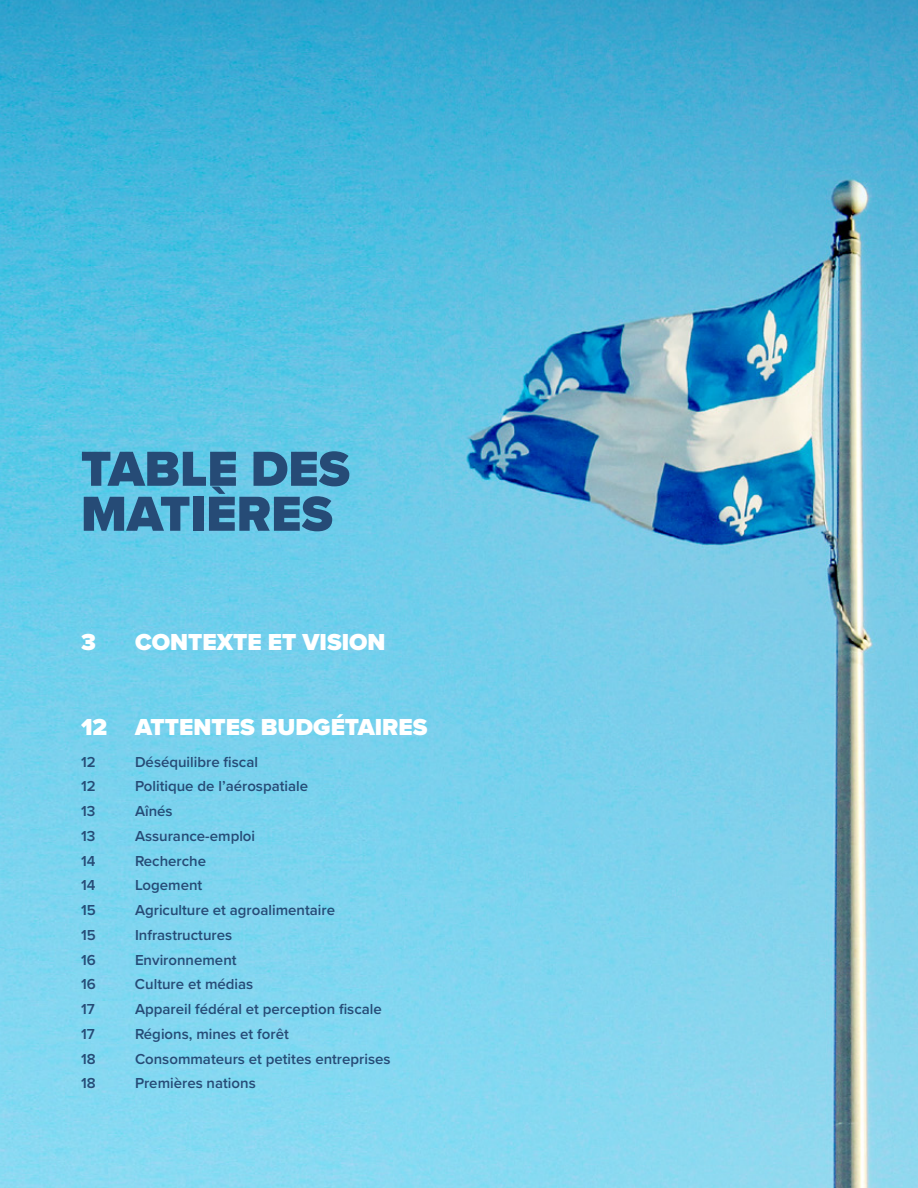
<style>
.page{position:relative;width:918px;height:1188px;background:#fff}
.page>*{position:absolute;margin:0;border:0;box-sizing:border-box;transform-origin:0 0}
.t1{font:900 51px/45px "Proxima Nova";color:#264b76}
.t2{font:900 24px "Proxima Nova";color:#fff}
.t3{font:600 15px "Proxima Nova";color:#264b76}
</style>
<div class="page">
<img style="left:0;top:0;width:918px;height:1188px">
<h1 class="t1" style="left:81px;top:444px;width:270px">TABLE DES<br>MATIÈRES</h1>
<h2 class="t2" style="left:81px;top:630px;width:16px">3</h2>
<h2 class="t2" style="left:135px;top:630px;width:252px">CONTEXTE ET VISION</h2>
<h2 class="t2" style="left:81px;top:714px;width:348px">12 ATTENTES BUDGÉTAIRES</h2>
<p class="t3" style="left:81px;top:755px;width:16px">12</p>
<p class="t3" style="left:135px;top:755px;width:125px">Déséquilibre fiscal</p>
<p class="t3" style="left:81px;top:780px;width:16px">12</p>
<p class="t3" style="left:135px;top:780px;width:175px">Politique de l’aérospatiale</p>
<p class="t3" style="left:81px;top:805px;width:16px">13</p>
<p class="t3" style="left:135px;top:805px;width:39px">Aînés</p>
<p class="t3" style="left:81px;top:830px;width:16px">13</p>
<p class="t3" style="left:135px;top:830px;width:122px">Assurance-emploi</p>
<p class="t3" style="left:81px;top:854px;width:16px">14</p>
<p class="t3" style="left:135px;top:854px;width:73px">Recherche</p>
<p class="t3" style="left:81px;top:879px;width:16px">14</p>
<p class="t3" style="left:135px;top:879px;width:69px">Logement</p>
<p class="t3" style="left:81px;top:904px;width:16px">15</p>
<p class="t3" style="left:135px;top:904px;width:202px">Agriculture et agroalimentaire</p>
<p class="t3" style="left:81px;top:929px;width:16px">15</p>
<p class="t3" style="left:135px;top:929px;width:99px">Infrastructures</p>
<p class="t3" style="left:81px;top:953px;width:16px">16</p>
<p class="t3" style="left:135px;top:953px;width:103px">Environnement</p>
<p class="t3" style="left:81px;top:978px;width:16px">16</p>
<p class="t3" style="left:135px;top:978px;width:120px">Culture et médias</p>
<p class="t3" style="left:81px;top:1003px;width:15px">17</p>
<p class="t3" style="left:135px;top:1003px;width:248px">Appareil fédéral et perception fiscale</p>
<p class="t3" style="left:81px;top:1028px;width:15px">17</p>
<p class="t3" style="left:135px;top:1028px;width:155px">Régions, mines et forêt</p>
<p class="t3" style="left:81px;top:1052px;width:16px">18</p>
<p class="t3" style="left:135px;top:1052px;width:257px">Consommateurs et petites entreprises</p>
<p class="t3" style="left:81px;top:1077px;width:16px">18</p>
<p class="t3" style="left:135px;top:1077px;width:122px">Premières nations</p>
</div>
